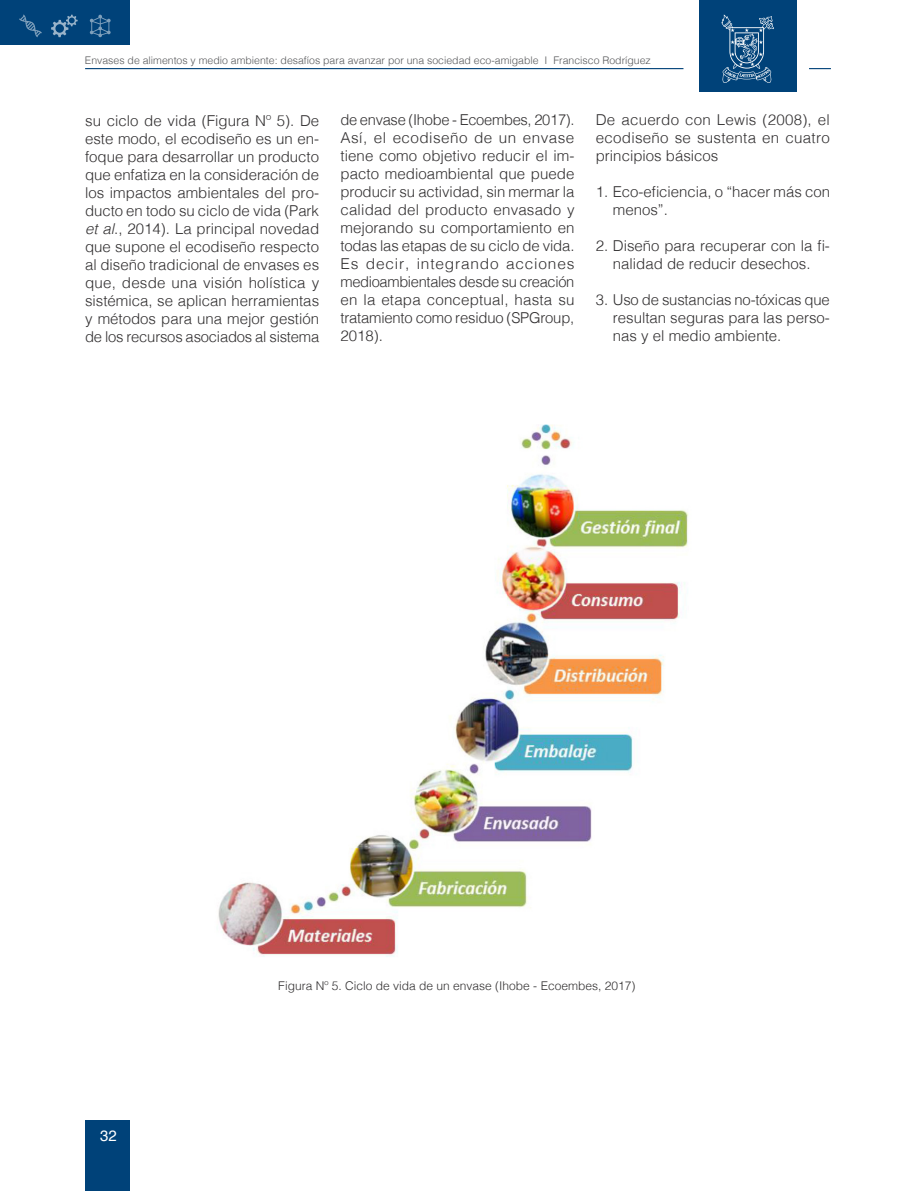
<style>
.page{position:relative;width:915px;height:1191px;background:#fff}
.page>*{position:absolute;margin:0;border:0;box-sizing:border-box;transform-origin:0 0}
.contenidos{font:300 15px/18px "Helvetica";color:#312f30;text-align:justify}
.contenidos-2{font:300 15px "Helvetica";letter-spacing:-.02em;color:#312f30}
.t1{font:15px "Helvetica";color:#fff}
.Pie_de_Foto{font:300 12px "Helvetica";color:#312f30}
.Encabezado_texto{font:300 10.5px "Helvetica";color:#57585a}
.s1{font-style:italic}
</style>
<div class="page">
<div style="left:85px;top:1120px;width:45px;height:71px;background:#004279"></div>
<hr style="left:85px;top:68px;width:598px;height:1px;background:#004279">
<svg style="left:809px;top:68px;width:21px;height:1px"></svg>
<div style="left:698px;top:0;width:98px;height:91px;background:#004279"></div>
<div style="left:0;top:0;width:130px;height:44px;background:#004279"></div>
<svg style="left:19px;top:15px;width:23px;height:22px"></svg>
<svg style="left:51px;top:15px;width:27px;height:22px"></svg>
<svg style="left:90px;top:15px;width:21px;height:22px"></svg>
<svg style="left:721px;top:15px;width:52px;height:68px"></svg>
<img style="left:218px;top:424px;width:471px;height:533px">
<p class="Encabezado_texto" style="left:85px;top:51px;width:567px">Envases de alimentos y medio ambiente: desafíos para avanzar por una sociedad eco-amigable I Francisco Rodríguez</p>
<p class="contenidos" style="left:85px;top:110px;width:235px">su ciclo de vida (Figura Nº 5). De este modo, el ecodiseño es un en&shy;foque para desarrollar un producto que enfatiza en la consideración de los impactos ambientales del pro&shy;ducto en todo su ciclo de vida (Park <span class="s1">et al</span>., 2014). La principal novedad que supone el ecodiseño respecto al diseño tradicional de envases es que, desde una visión holística y sistémica, se aplican herramientas y métodos para una mejor gestión de los recursos asociados al sistema</p>
<p class="contenidos-2" style="left:340px;top:107px;width:235px">de envase (Ihobe - Ecoembes, 2017).</p>
<p class="contenidos" style="left:340px;top:127px;width:235px">Así, el ecodiseño de un envase tiene como objetivo reducir el im&shy;pacto medioambiental que puede producir su actividad, sin mermar la calidad del producto envasado y mejorando su comportamiento en todas las etapas de su ciclo de vida.<br>Es decir, integrando acciones medioambientales desde su creación en la etapa conceptual, hasta su tratamiento como residuo (SPGroup, 2018).</p>
<p class="contenidos" style="left:595px;top:109px;width:235px">De acuerdo con Lewis (2008), el ecodiseño se sustenta en cuatro principios básicos</p>
<p class="contenidos" style="left:612px;top:181px;width:218px;text-indent:-17px">1. Eco-eficiencia, o “hacer más con menos”.</p>
<p class="contenidos" style="left:595px;top:235px;width:235px;text-align:center">2. Diseño para recuperar con la fi&shy;nalidad de reducir desechos.</p>
<p class="contenidos" style="left:612px;top:289px;width:218px;text-indent:-17px">3. Uso de sustancias no-tóxicas que resultan seguras para las perso&shy;nas y el medio ambiente.</p>
<p class="t1" style="left:100px;top:1123px;width:18px">32</p>
<p class="Pie_de_Foto" style="left:278px;top:976px;width:358px">Figura Nº 5. Ciclo de vida de un envase (Ihobe - Ecoembes, 2017)</p>
</div>
